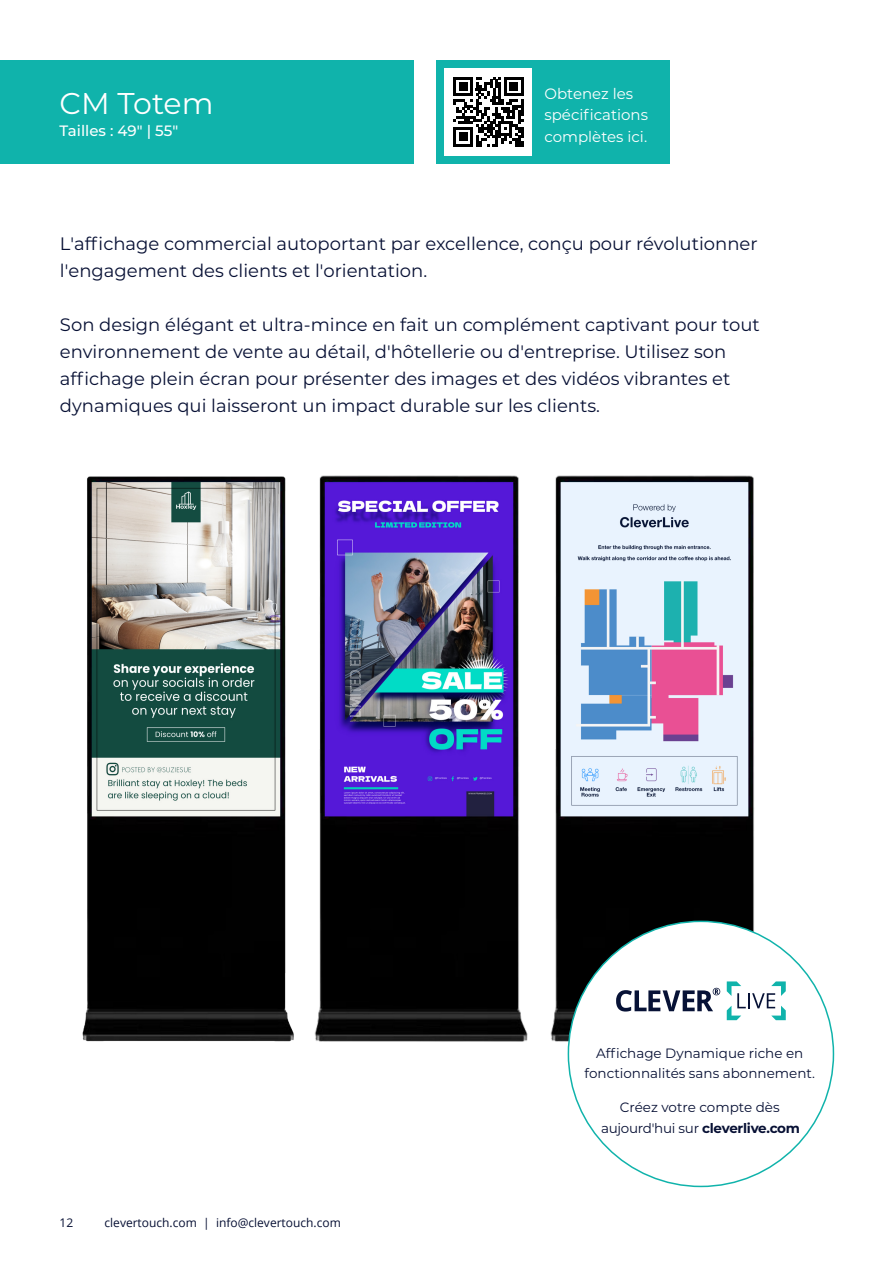
<style>
.page{position:relative;width:893px;height:1263px;background:#fff}
.page>*{position:absolute;margin:0;border:0;box-sizing:border-box;transform-origin:0 0}
.Title_White{font:30px "Montserrat";color:#fff}
.Intro_Paragraph_Black{font:18px/27px "Montserrat";color:#071034}
.t1{font:15px/21.3px "Montserrat";color:#fff}
.t2{font:500 15px "Montserrat";color:#fff}
.t3{font:13.5px/20.2px "Montserrat";color:#071034;text-align:center}
.t4{font:12px "Open Sans";color:#071034}
.s1{font-weight:700}
</style>
<div class="page">
<div style="left:0;top:60px;width:413px;height:103px;background:#10b3ab"></div>
<div style="left:436px;top:60px;width:233px;height:103px;background:#10b3ab"></div>
<div style="left:444px;top:68px;width:88px;height:88px;background:#fff"></div>
<svg style="left:453px;top:77px;width:70px;height:70px"></svg>
<hr style="left:453px;top:144px;width:20px;height:3px;background:#000">
<div style="left:459px;top:133px;width:8px;height:8px;background:#000"></div>
<img style="left:82px;top:476px;width:212px;height:566px">
<img style="left:550px;top:475px;width:229px;height:588px">
<img style="left:314px;top:475px;width:214px;height:567px">
<div style="left:568px;top:921px;width:265px;height:265px;background:#fff;border-radius:50%"></div>
<svg style="left:616px;top:988px;width:104px;height:23px"></svg>
<svg style="left:727px;top:981px;width:59px;height:39px"></svg>
<hr style="left:892px;top:371px;width:1px;height:815px;background:#10b3ab">
<p class="Title_White" style="left:60px;top:82px;width:156px">CM Totem</p>
<p class="t2" style="left:60px;top:120px;width:120px">Tailles : 49" | 55"</p>
<p class="t1" style="left:544px;top:83px;width:105px">Obtenez les spécifications complètes ici.</p>
<p class="Intro_Paragraph_Black" style="left:60px;top:229px;width:699px">L'affichage commercial autoportant par excellence, conçu pour révolutionner l'engagement des clients et l'orientation.</p>
<p class="Intro_Paragraph_Black" style="left:60px;top:310px;width:701px">Son design élégant et ultra-mince en fait un complément captivant pour tout environnement de vente au détail, d'hôtellerie ou d'entreprise. Utilisez son affichage plein écran pour présenter des images et des vidéos vibrantes et dynamiques qui laisseront un impact durable sur les clients.</p>
<p class="t4" style="left:60px;top:1214px;width:15px">12</p>
<p class="t4" style="left:105px;top:1214px;width:238px">clevertouch.com | info@clevertouch.com</p>
<p class="t3" style="left:585px;top:1043px;width:232px">Affichage Dynamique riche en fonctionnalités sans abonnement.</p>
<p class="t3" style="left:601px;top:1097px;width:200px">Créez votre compte dès aujourd'hui sur <span class="s1">cleverlive.com</span></p>
</div>
